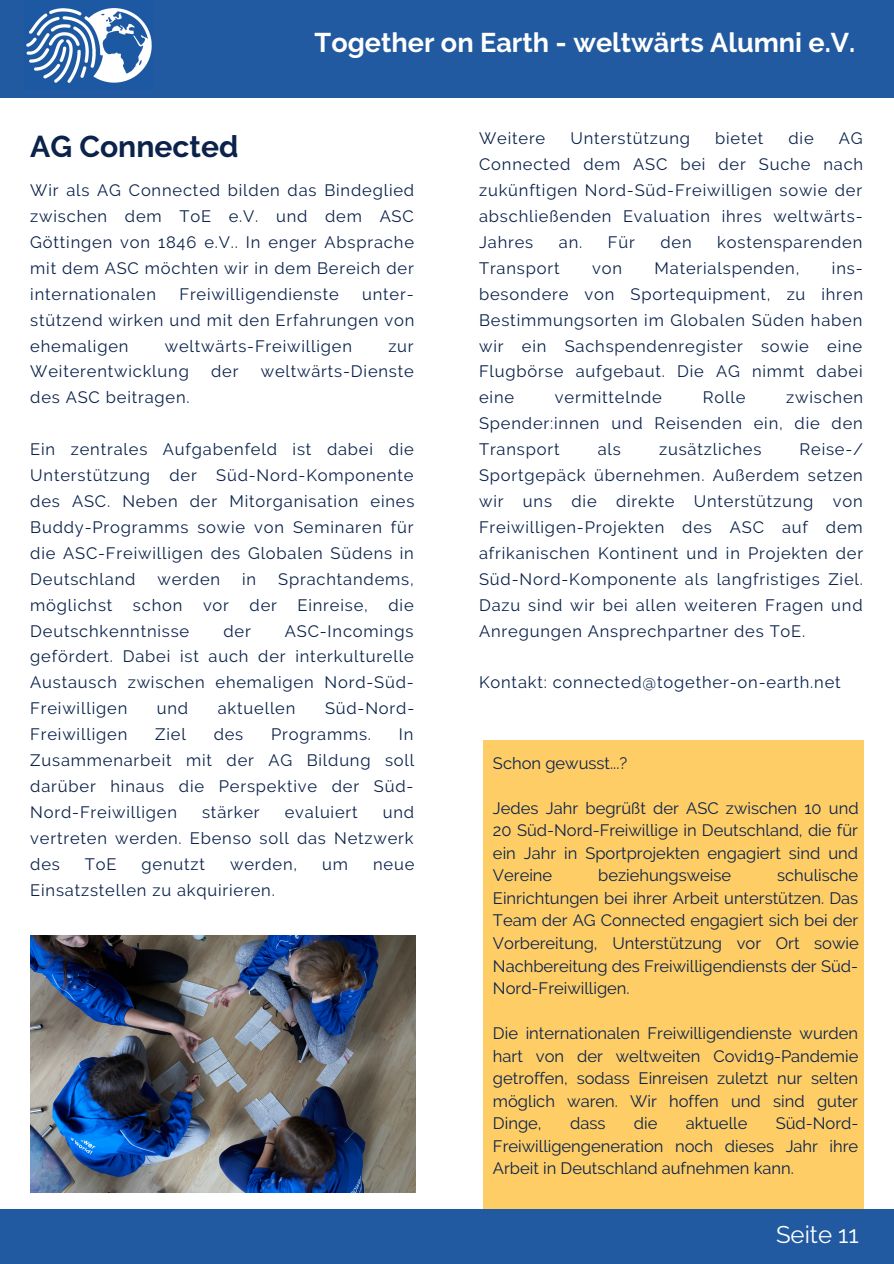
<style>
.page{position:relative;width:894px;height:1264px;background:#fff}
.page>*{position:absolute;margin:0;border:0;box-sizing:border-box;transform-origin:0 0}
.t1{font:700 30px "Raleway";color:#0b224b}
.t2{font:700 27px "Raleway";color:#fff}
.t3{font:24px "Raleway";color:#fff}
.t4{font:16.5px/26px "Raleway";letter-spacing:.05em;color:#0b224b;text-align:justify}
.t5{font:16.5px "Raleway";color:#0b224b}
</style>
<div class="page">
<div style="left:0;top:0;width:893px;height:98px;background:#215aa0"></div>
<img style="left:26px;top:8px;width:126px;height:75px">
<div style="left:0;top:1208px;width:893px;height:55px;background:#215aa0"></div>
<img style="left:30px;top:935px;width:385px;height:257px">
<div style="left:483px;top:740px;width:380px;height:468px;background:#fecd65"></div>
<p class="t2" style="left:314px;top:27px;width:542px">Together on Earth - weltwärts Alumni e.V.</p>
<p class="t1" style="left:30px;top:129px;width:209px">AG Connected</p>
<p class="t4" style="left:30px;top:177px;width:385px">Wir als AG Connected bilden das Bindeglied zwischen dem ToE e.V. und dem ASC Göttingen von 1846 e.V.. In enger Absprache mit dem ASC möchten wir in dem Bereich der internationalen</p>
<p class="t4" style="left:179px;top:281px;width:161px">Freiwilligendienste</p>
<p class="t4" style="left:30px;top:281px;width:385px;text-indent:332px">unter&shy;stützend wirken und mit den Erfahrungen von ehemaligen</p>
<p class="t4" style="left:165px;top:333px;width:189px">weltwärts-Freiwilligen</p>
<p class="t4" style="left:388px;top:333px;width:27px">zur</p>
<p class="t4" style="left:30px;top:359px;width:160px">Weiterentwicklung</p>
<p class="t4" style="left:211px;top:359px;width:29px">der</p>
<p class="t4" style="left:261px;top:359px;width:155px">weltwärts-Dienste</p>
<p class="t4" style="left:30px;top:384px;width:161px">des ASC beitragen.</p>
<p class="t4" style="left:30px;top:436px;width:385px">Ein zentrales Aufgabenfeld ist dabei die Unterstützung der Süd-Nord-Komponente des ASC. Neben der Mitorganisation eines Buddy-Programms sowie von Seminaren für die ASC-Freiwilligen des Globalen Südens in Deutschland</p>
<p class="t4" style="left:30px;top:566px;width:385px;text-indent:248px">Sprachtandems, möglichst schon vor der Einreise, die Deutschkenntnisse</p>
<p class="t4" style="left:157px;top:566px;width:64px">werden</p>
<p class="t4" style="left:242px;top:566px;width:16px">in</p>
<p class="t4" style="left:30px;top:617px;width:385px;text-indent:254px">ASC-Incomings gefördert. Dabei ist auch der interkulturelle Austausch zwischen ehemaligen Nord-Süd-Freiwilligen</p>
<p class="t4" style="left:223px;top:617px;width:29px">der</p>
<p class="t4" style="left:157px;top:695px;width:33px">und</p>
<p class="t4" style="left:218px;top:695px;width:79px">aktuellen</p>
<p class="t4" style="left:325px;top:695px;width:91px">Süd-Nord-</p>
<p class="t4" style="left:30px;top:721px;width:98px">Freiwilligen</p>
<p class="t4" style="left:155px;top:721px;width:32px">Ziel</p>
<p class="t4" style="left:213px;top:721px;width:31px">des</p>
<p class="t4" style="left:271px;top:721px;width:101px">Programms.</p>
<p class="t4" style="left:30px;top:721px;width:385px;text-indent:368px">In Zusammenarbeit mit der AG Bildung soll darüber hinaus die Perspektive der Süd-Nord-Freiwilligen</p>
<p class="t4" style="left:30px;top:799px;width:385px;text-indent:352px">und vertreten werden. Ebenso soll das Netzwerk des</p>
<p class="t4" style="left:202px;top:799px;width:59px">stärker</p>
<p class="t4" style="left:284px;top:799px;width:74px">evaluiert</p>
<p class="t4" style="left:85px;top:851px;width:33px">ToE</p>
<p class="t4" style="left:141px;top:851px;width:65px">genutzt</p>
<p class="t4" style="left:230px;top:851px;width:69px">werden,</p>
<p class="t4" style="left:322px;top:851px;width:27px">um</p>
<p class="t4" style="left:373px;top:851px;width:43px">neue</p>
<p class="t4" style="left:30px;top:876px;width:246px">Einsatzstellen zu akquirieren.</p>
<p class="t4" style="left:479px;top:125px;width:68px">Weitere</p>
<p class="t4" style="left:570px;top:125px;width:121px">Unterstützung</p>
<p class="t4" style="left:715px;top:125px;width:50px">bietet</p>
<p class="t4" style="left:788px;top:125px;width:27px">die</p>
<p class="t4" style="left:479px;top:125px;width:385px;text-indent:359px">AG Connected dem ASC bei der Suche nach zukünftigen Nord-Süd-Freiwilligen sowie der abschließenden Evaluation ihres weltwärts-Jahres</p>
<p class="t4" style="left:558px;top:229px;width:77px">an. Für</p>
<p class="t4" style="left:660px;top:229px;width:33px">den</p>
<p class="t4" style="left:717px;top:229px;width:146px">kostensparenden</p>
<p class="t4" style="left:479px;top:255px;width:385px;text-indent:353px">ins&shy;besondere von Sportequipment, zu ihren Bestimmungsorten im Globalen Süden haben wir ein Sachspendenregister sowie eine Flugbörse aufgebaut. Die AG nimmt dabei eine</p>
<p class="t4" style="left:479px;top:255px;width:82px">Transport</p>
<p class="t4" style="left:592px;top:255px;width:31px">von</p>
<p class="t4" style="left:654px;top:255px;width:146px">Materialspenden,</p>
<p class="t4" style="left:479px;top:384px;width:385px;text-indent:307px">zwischen Spender:innen und Reisenden ein, die den Transport</p>
<p class="t4" style="left:555px;top:384px;width:108px">vermittelnde</p>
<p class="t4" style="left:702px;top:384px;width:44px">Rolle</p>
<p class="t4" style="left:479px;top:436px;width:385px;text-indent:320px">Reise-/ Sportgepäck übernehmen. Außerdem setzen wir uns die direkte Unterstützung von Freiwilligen-Projekten des ASC auf dem afrikanischen Kontinent und in Projekten der Süd-Nord-Komponente als langfristiges Ziel.<br>Dazu sind wir bei allen weiteren Fragen und Anregungen Ansprechpartner des ToE.</p>
<p class="t4" style="left:479px;top:669px;width:363px">Kontakt: connected@together-on-earth.net</p>
<p class="t4" style="left:597px;top:436px;width:25px">als</p>
<p class="t4" style="left:659px;top:436px;width:104px">zusätzliches</p>
<p class="t5" style="left:493px;top:753px;width:136px">Schon gewusst...?</p>
<p class="t4" style="left:493px;top:796px;width:367px;line-height:22.5px">Jedes Jahr begrüßt der ASC zwischen 10 und 20 Süd-Nord-Freiwillige in Deutschland, die für ein Jahr in Sportprojekten engagiert sind und Vereine</p>
<p class="t4" style="left:493px;top:864px;width:367px;line-height:22.5px;text-indent:284px">schulische Einrichtungen bei ihrer Arbeit unterstützen. Das Team der AG Connected engagiert sich bei der Vorbereitung, Unterstützung vor Ort sowie Nachbereitung des Freiwilligendiensts der Süd-Nord-Freiwilligen.</p>
<p class="t4" style="left:493px;top:1022px;width:367px;line-height:22.5px">Die internationalen Freiwilligendienste wurden hart von der weltweiten Covid19-Pandemie getroffen, sodass Einreisen zuletzt nur selten möglich waren. Wir hoffen und sind guter Dinge,</p>
<p class="t5" style="left:598px;top:865px;width:134px">beziehungsweise</p>
<p class="t4" style="left:493px;top:1112px;width:367px;line-height:22.5px;text-indent:283px">Süd-Nord-Freiwilligengeneration noch dieses Jahr ihre Arbeit in Deutschland aufnehmen kann.</p>
<p class="t4" style="left:570px;top:1110px;width:37px">dass</p>
<p class="t4" style="left:633px;top:1110px;width:25px">die</p>
<p class="t5" style="left:685px;top:1113px;width:63px">aktuelle</p>
<p class="t3" style="left:775px;top:1220px;width:84px">Seite 11</p>
</div>
